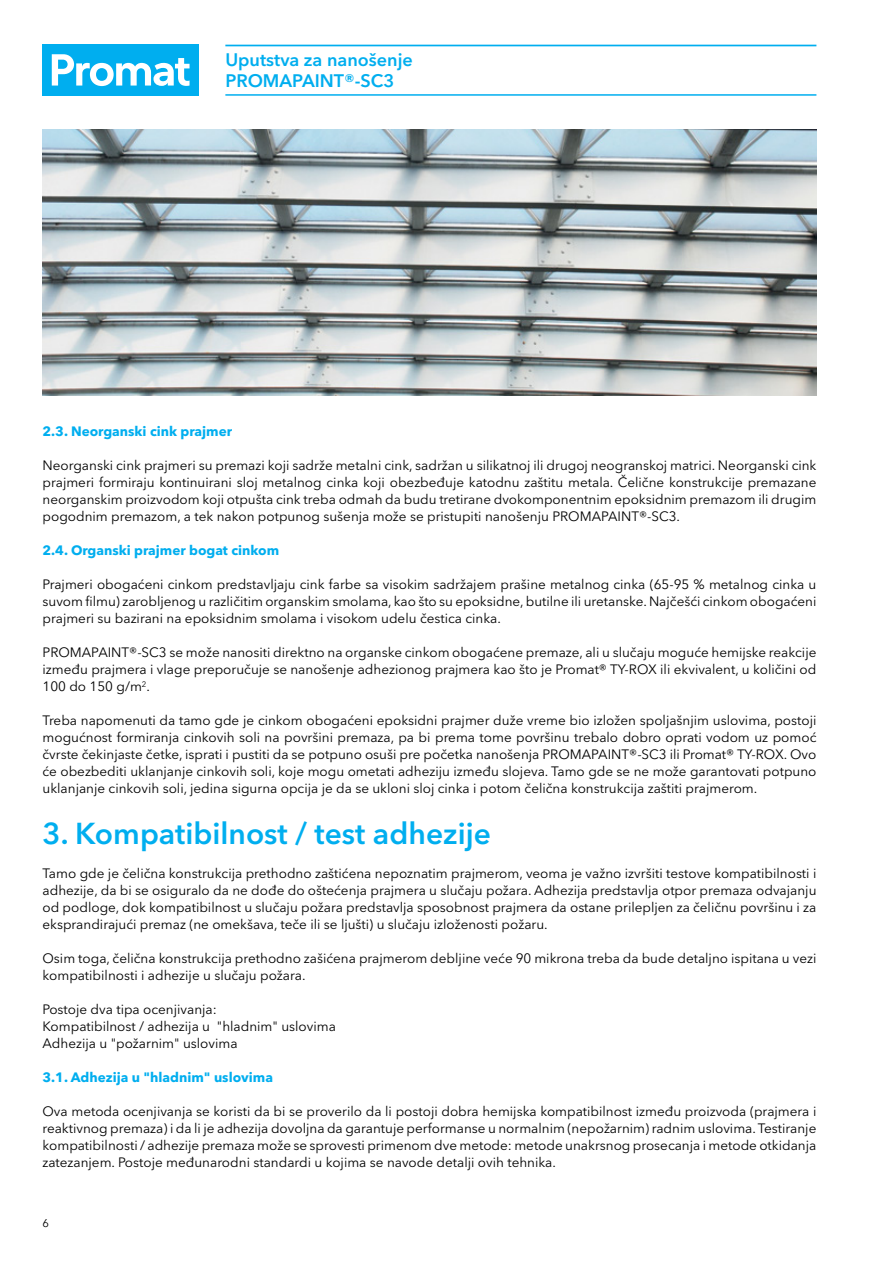
<style>
.page{position:relative;width:893px;height:1263px;background:#fff}
.page>*{position:absolute;margin:0;border:0;box-sizing:border-box;transform-origin:0 0}
.t1{font:600 30px "Avenir Next W1 G";color:#00aeef}
.t2{font:600 18px/21.3px "Avenir Next W1 G";color:#00aeef}
.t3{font:13.5px/17px "Avenir Next W1 G";color:#000;text-align:justify}
.t4{font:700 13.5px "Avenir Next W1 G";color:#00aeef}
.t5{font:11.25px "Avenir Next W1 G";color:#000}
</style>
<div class="page">
<div style="left:43px;top:45px;width:156px;height:51px;background:#00aeef"></div>
<svg style="left:52px;top:54px;width:138px;height:32px"></svg>
<img style="left:43px;top:130px;width:773px;height:265px">
<hr style="left:225px;top:45px;width:591px;height:1px;background:#00aeef">
<hr style="left:225px;top:94px;width:591px;height:2px;background:#00aeef">
<h2 class="t2" style="left:225px;top:49px;width:189px">Uputstva za nanošenje<br>PROMAPAINT®-SC3</h2>
<p class="t4" style="left:43px;top:423px;width:191px">2.3. Neorganski cink prajmer</p>
<p class="t3" style="left:43px;top:457px;width:775px">Neorganski cink prajmeri su premazi koji sadrže metalni cink, sadržan u silikatnoj ili drugoj neogranskoj matrici. Neorganski cink prajmeri formiraju kontinuirani sloj metalnog cinka koji obezbeđuje katodnu zaštitu metala. Čelične konstrukcije premazane neorganskim proizvodom koji otpušta cink treba odmah da budu tretirane dvokomponentnim epoksidnim premazom ili drugim pogodnim premazom, a tek nakon potpunog sušenja može se pristupiti nanošenju PROMAPAINT®-SC3.</p>
<p class="t4" style="left:43px;top:542px;width:238px">2.4. Organski prajmer bogat cinkom</p>
<p class="t3" style="left:43px;top:576px;width:775px">Prajmeri obogaćeni cinkom predstavljaju cink farbe sa visokim sadržajem prašine metalnog cinka (65-95 % metalnog cinka u suvom filmu) zarobljenog u različitim organskim smolama, kao što su epoksidne, butilne ili uretanske. Najčešći cinkom obogaćeni prajmeri su bazirani na epoksidnim smolama i visokom udelu čestica cinka.</p>
<p class="t3" style="left:43px;top:644px;width:775px">PROMAPAINT®-SC3 se može nanositi direktno na organske cinkom obogaćene premaze, ali u slučaju moguće hemijske reakcije između prajmera i vlage preporučuje se nanošenje adhezionog prajmera kao što je Promat® TY-ROX ili ekvivalent, u količini od 100 do 150 g/m<sup>2</sup>.</p>
<p class="t3" style="left:43px;top:712px;width:775px">Treba napomenuti da tamo gde je cinkom obogaćeni epoksidni prajmer duže vreme bio izložen spoljašnjim uslovima, postoji mogućnost formiranja cinkovih soli na površini premaza, pa bi prema tome površinu trebalo dobro oprati vodom uz pomoć čvrste čekinjaste četke, isprati i pustiti da se potpuno osuši pre početka nanošenja PROMAPAINT®-SC3 ili Promat® TY-ROX. Ovo će obezbediti uklanjanje cinkovih soli, koje mogu ometati adheziju između slojeva. Tamo gde se ne može garantovati potpuno uklanjanje cinkovih soli, jedina sigurna opcija je da se ukloni sloj cinka i potom čelična konstrukcija zaštiti prajmerom.</p>
<h1 class="t1" style="left:43px;top:815px;width:450px">3. Kompatibilnost / test adhezije</h1>
<p class="t3" style="left:43px;top:865px;width:775px">Tamo gde je čelična konstrukcija prethodno zaštićena nepoznatim prajmerom, veoma je važno izvršiti testove kompatibilnosti i adhezije, da bi se osiguralo da ne dođe do oštećenja prajmera u slučaju požara. Adhezija predstavlja otpor premaza odvajanju od podloge, dok kompatibilnost u slučaju požara predstavlja sposobnost prajmera da ostane prilepljen za čeličnu površinu i za eksprandirajući premaz (ne omekšava, teče ili se ljušti) u slučaju izloženosti požaru.</p>
<p class="t3" style="left:43px;top:950px;width:775px">Osim toga, čelična konstrukcija prethodno zašićena prajmerom debljine veće 90 mikrona treba da bude detaljno ispitana u vezi kompatibilnosti i adhezije u slučaju požara.</p>
<p class="t3" style="left:43px;top:1001px;width:295px;text-align:left">Postoje dva tipa ocenjivanja:<br>Kompatibilnost / adhezija u "hladnim" uslovima<br>Adhezija u "požarnim" uslovima</p>
<p class="t4" style="left:43px;top:1069px;width:232px">3.1. Adhezija u "hladnim" uslovima</p>
<p class="t3" style="left:43px;top:1103px;width:775px">Ova metoda ocenjivanja se koristi da bi se proverilo da li postoji dobra hemijska kompatibilnost između proizvoda (prajmera i reaktivnog premaza) i da li je adhezija dovoljna da garantuje performanse u normalnim (nepožarnim) radnim uslovima. Testiranje kompatibilnosti / adhezije premaza može se sprovesti primenom dve metode: metode unakrsnog prosecanja i metode otkidanja zatezanjem. Postoje međunarodni standardi u kojima se navode detalji ovih tehnika.</p>
<p class="t5" style="left:43px;top:1216px;width:8px">6</p>
</div>
